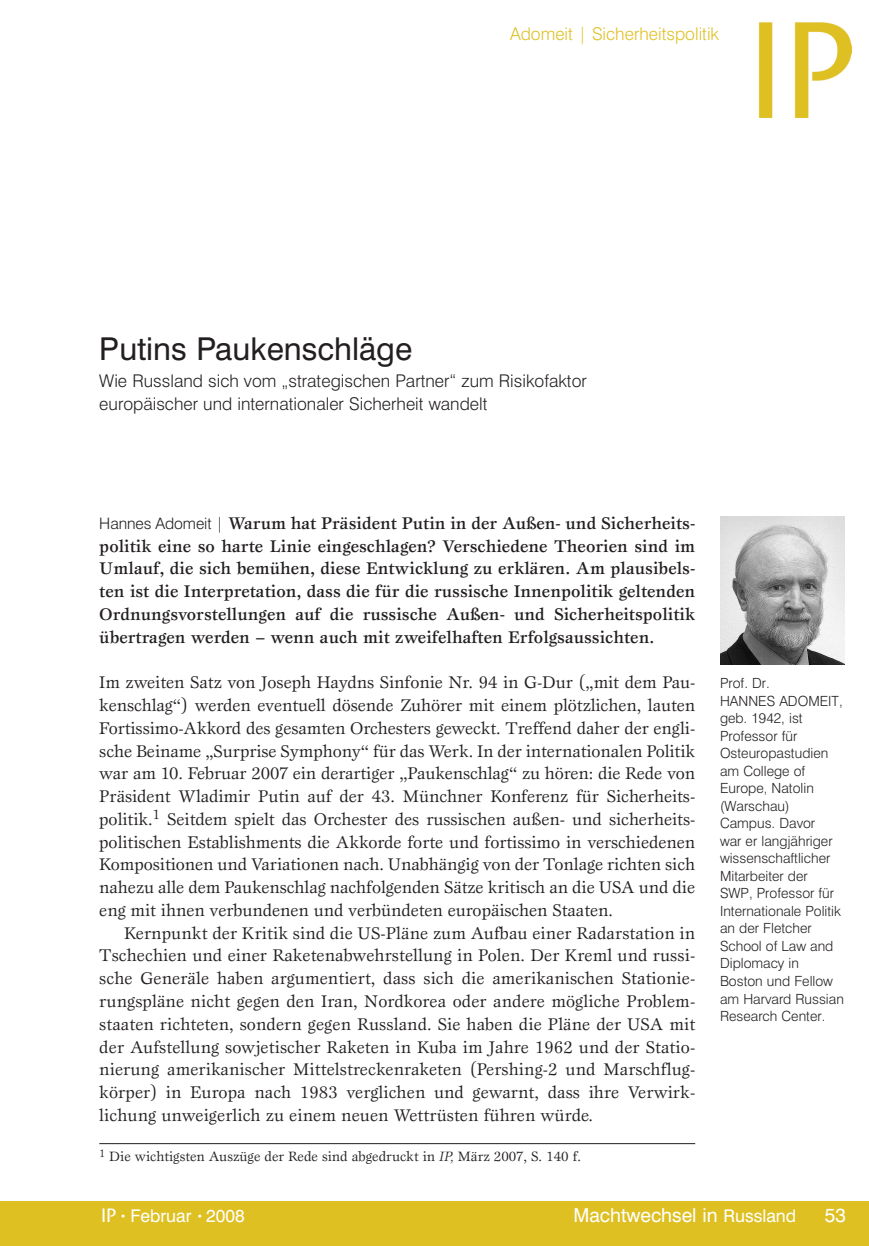
<style>
.page{position:relative;width:869px;height:1246px;background:#fff}
.page>*{position:absolute;margin:0;border:0;box-sizing:border-box;transform-origin:0 0}
.t1{font:31.5px "Swiss 721 BT";color:#231f20}
.t2{font:19.25px "Swiss 721 BT";color:#fff}
.t3{font:17.5px/22.8px "Esprit";letter-spacing:-.005em;color:#231f20;text-align:justify}
.t4{font:500 17.5px/22.8px "Esprit";color:#231f20;text-align:justify}
.t5{font:300 17.5px/22.8px "Swiss 721 BT";color:#231f20}
.t6{font:300 17.5px "Swiss 721 BT";color:#dec023}
.t7{font:17.5px "Swiss 721 BT";color:#fff}
.t8{font:300 14px/17.5px "Swiss 721 BT";color:#231f20}
.t9{font:14px "Esprit";color:#231f20}
.s1{font-family:"Swiss 721 BT";font-weight:300;font-size:15.75px}
.s2{font-style:italic}
.s3{font-family:"ITC Stone Sans";font-weight:500;font-size:19.25px}
.s4{font-size:10.5px}
.s5{font-size:17.5px}
</style>
<div class="page">
<div style="left:0;top:1200px;width:868px;height:45px;background:#dec023"></div>
<img style="left:758px;top:22px;width:93px;height:95px">
<img style="left:720px;top:516px;width:123px;height:148px">
<hr style="left:99px;top:1142px;width:595px;height:1px;background:#231f20">
<p class="t6" style="left:509px;top:23px;width:210px">Adomeit | Sicherheitspolitik</p>
<h1 class="t1" style="left:99px;top:329px;width:314px">Putins Paukenschläge</h1>
<p class="t5" style="left:99px;top:369px;width:489px">Wie Russland sich vom „strategischen Partner“ zum Risikofaktor europäischer und internationaler Sicherheit wandelt</p>
<p class="t4" style="left:99px;top:511px;width:597px"><span class="s1">Hannes Adomeit |</span> Warum hat Präsident Putin in der Außen- und Sicherheits&shy;politik eine so harte Linie eingeschlagen? Verschiedene Theorien sind im Umlauf, die sich bemühen, diese Entwicklung zu erklären. Am plausibels&shy;ten ist die Interpretation, dass die für die russische Innenpolitik geltenden Ordnungsvorstellungen auf die russische Außen- und Sicherheitspolitik übertragen werden – wenn auch mit zweifelhaften Erfolgsaussichten.</p>
<p class="t3" style="left:99px;top:670px;width:597px">Im zweiten Satz von Joseph Haydns Sinfonie Nr. 94 in G-Dur („mit dem Pau&shy;kenschlag“) werden eventuell dösende Zuhörer mit einem plötzlichen, lauten Fortissimo-Akkord des gesamten Orchesters geweckt. Treffend daher der engli&shy;sche Beiname „Surprise Symphony“ für das Werk. In der internationalen Politik war am 10. Februar 2007 ein derartiger „Paukenschlag“ zu hören: die Rede von Präsident Wladimir Putin auf der 43. Münchner Konferenz für Sicherheits&shy;politik.<sup>1</sup> Seitdem spielt das Orchester des russischen außen- und sicherheits&shy;politischen Establishments die Akkorde forte und fortissimo in verschiedenen Kompositionen und Variationen nach. Unabhängig von der Tonlage richten sich nahezu alle dem Paukenschlag nachfolgenden Sätze kritisch an die USA und die eng mit ihnen verbundenen und verbündeten europäischen Staaten.</p>
<p class="t3" style="left:99px;top:921px;width:597px;text-indent:25px">Kernpunkt der Kritik sind die US-Pläne zum Aufbau einer Radarstation in Tschechien und einer Raketenabwehrstellung in Polen. Der Kreml und russi&shy;sche Generäle haben argumentiert, dass sich die amerikanischen Stationie&shy;rungspläne nicht gegen den Iran, Nordkorea oder andere mögliche Problem&shy;staaten richteten, sondern gegen Russland. Sie haben die Pläne der USA mit der Aufstellung sowjetischer Raketen in Kuba im Jahre 1962 und der Statio&shy;nierung amerikanischer Mittelstreckenraketen (Pershing-2 und Marschflug&shy;körper) in Europa nach 1983 verglichen und gewarnt, dass ihre Verwirk&shy;lichung unweigerlich zu einem neuen Wettrüsten führen würde.</p>
<p class="t9" style="left:99px;top:1147px;width:483px"><sup>1</sup> Die wichtigsten Auszüge der Rede sind abgedruckt in <span class="s2">IP,</span> März 2007, S. 140 f.</p>
<p class="t8" style="left:719px;top:674px;width:125px">Prof. Dr.<br>HANNES ADOMEIT, geb. 1942, ist<br>Professor für<br>Osteuropastudien am College of<br>Europe, Natolin (Warschau)<br>Campus. Davor<br>war er langjähriger wissenschaftlicher<br>Mitarbeiter der<br>SWP, Professor für<br>Internationale Politik an der Fletcher<br>School of Law and<br>Diplomacy in<br>Boston und Fellow am Harvard Russian<br>Research Center.</p>
<p class="t7" style="left:101px;top:1204px;width:145px"><span class="s3">IP</span> <span class="s4">•</span> Februar <span class="s4">•</span> 2008</p>
<p class="t2" style="left:573px;top:1202px;width:224px">Machtwechsel in <span class="s5">Russland</span></p>
<p class="t2" style="left:824px;top:1202px;width:23px">53</p>
</div>
